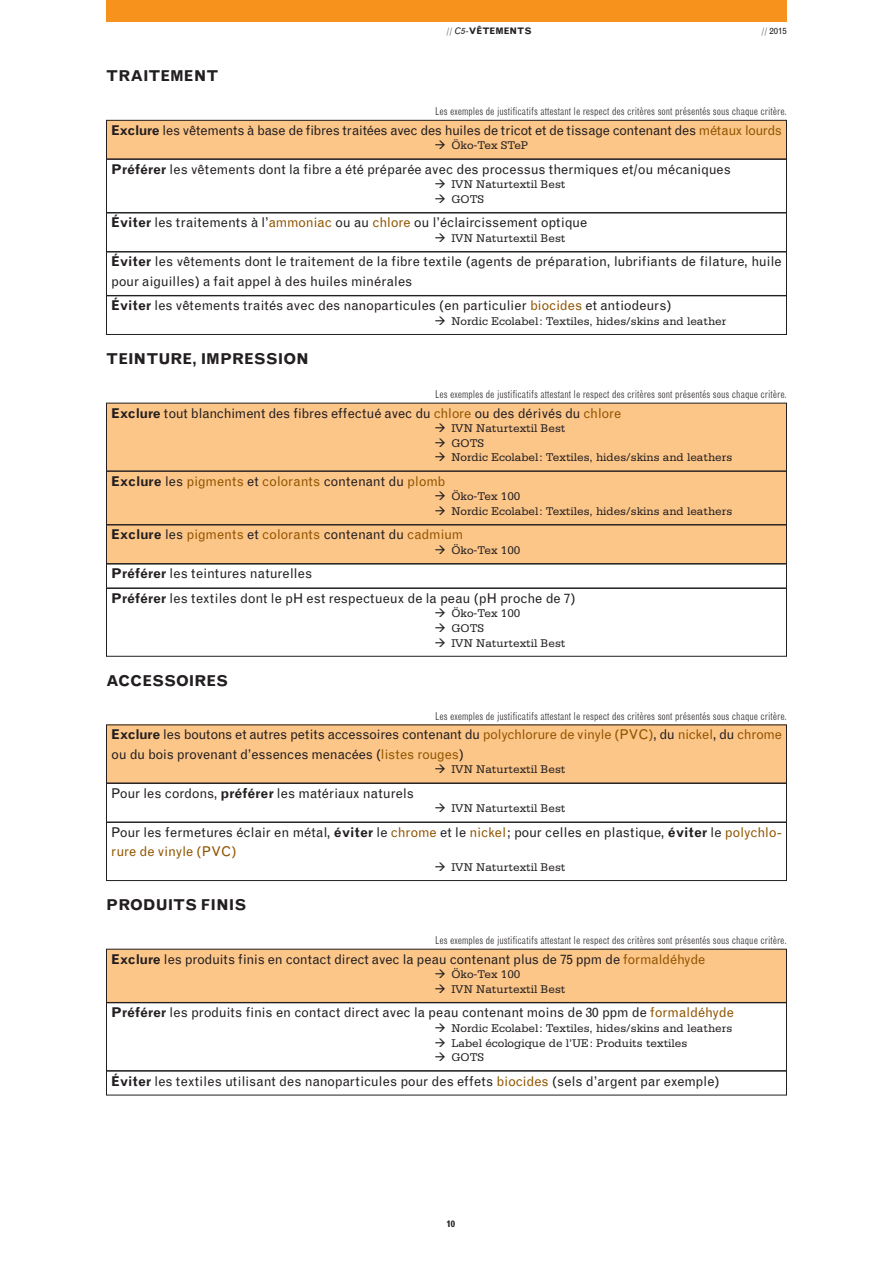
<style>
.page{position:relative;width:893px;height:1263px;background:#fff}
.page>*{position:absolute;margin:0;border:0;box-sizing:border-box;transform-origin:0 0}
.t1{font:700 15px "Grotesque";color:#231f20}
.t2{font:13.5px/19.5px "Grotesque";letter-spacing:-.005em;color:#231f20}
.t3{font:13.5px "Grotesque";letter-spacing:-.01em;color:#905500}
.t4{font:11.7px/14.5px "Serifa";color:#231f20}
.t5{font:300 condensed 10.5px "Grotesque";color:#231f20}
.t6{font:700 9px "Grotesque";color:#231f20}
.t7{font:9px "Grotesque";color:#231f20}
.s1{font-weight:300}
.s2{font-weight:400;font-style:italic}
.s3{font-weight:700}
.s4{color:#905500}
.s5{font-weight:700;color:#231f20}
.s6{color:#231f20}
</style>
<div class="page">
<div style="left:106px;top:120px;width:680px;height:39px;background:#fdc689"></div>
<div style="left:106px;top:120px;width:681px;height:39px;border:1px solid #231f20"></div>
<div style="left:106px;top:159px;width:681px;height:54px;border:1px solid #231f20"></div>
<div style="left:106px;top:213px;width:681px;height:39px;border:1px solid #231f20"></div>
<div style="left:106px;top:252px;width:681px;height:44px;border:1px solid #231f20"></div>
<div style="left:106px;top:296px;width:681px;height:39px;border:1px solid #231f20"></div>
<div style="left:106px;top:403px;width:680px;height:68px;background:#fdc689"></div>
<div style="left:106px;top:471px;width:680px;height:54px;background:#fdc689"></div>
<div style="left:106px;top:471px;width:681px;height:54px;border:1px solid #231f20"></div>
<div style="left:106px;top:525px;width:680px;height:39px;background:#fdc689"></div>
<div style="left:106px;top:525px;width:681px;height:39px;border:1px solid #231f20"></div>
<div style="left:106px;top:588px;width:681px;height:68px;border:1px solid #231f20"></div>
<div style="left:106px;top:725px;width:680px;height:58px;background:#fdc689"></div>
<div style="left:106px;top:783px;width:681px;height:39px;border:1px solid #231f20"></div>
<div style="left:106px;top:822px;width:681px;height:59px;border:1px solid #231f20"></div>
<div style="left:106px;top:949px;width:680px;height:53px;background:#fdc689"></div>
<div style="left:106px;top:1002px;width:681px;height:69px;border:1px solid #231f20"></div>
<div style="left:106px;top:0;width:681px;height:21px;background:#f7931d"></div>
<p class="t1" style="left:106px;top:70px;width:114px">TRAITEMENT</p>
<p class="t6" style="left:446px;top:28px;width:87px"><span class="s1">//</span> <span class="s2">C5-</span>VÊTEMENTS</p>
<p class="t7" style="left:761px;top:28px;width:27px"><span class="s1">//</span> 2015</p>
<p class="t5" style="left:435px;top:107px;width:353px">Les exemples de justificatifs attestant le respect des critères sont présentés sous chaque critère.</p>
<p class="t2" style="left:111px;top:121px;width:672px"><span class="s3">Exclure</span> les vêtements à base de fibres traitées avec des huiles de tricot et de tissage contenant des <span class="s4">métaux lourds</span></p>
<p class="t4" style="left:451px;top:139px;width:78px">Öko-Tex STeP</p>
<p class="t2" style="left:111px;top:160px;width:621px"><span class="s3">Préférer</span> les vêtements dont la fibre a été préparée avec des processus thermiques et/ou mécaniques</p>
<p class="t4" style="left:451px;top:178px;width:116px">IVN Naturtextil Best<br>GOTS</p>
<p class="t2" style="left:111px;top:214px;width:478px"><span class="s3">Éviter</span> les traitements à l’<span class="s4">ammoniac</span> ou au <span class="s4">chlore</span> ou l’éclaircissement optique</p>
<p class="t4" style="left:451px;top:232px;width:116px">IVN Naturtextil Best</p>
<p class="t2" style="left:111px;top:253px;width:672px"><span class="s3">Éviter</span> les vêtements dont le traitement de la fibre textile (agents de préparation, lubrifiants de filature, huile pour aiguilles) a fait appel à des huiles minérales</p>
<p class="t2" style="left:111px;top:297px;width:562px"><span class="s3">Éviter</span> les vêtements traités avec des nanoparticules (en particulier <span class="s4">biocides</span> et antiodeurs)</p>
<p class="t4" style="left:451px;top:315px;width:276px">Nordic Ecolabel: Textiles, hides/skins and leather</p>
<p class="t1" style="left:106px;top:353px;width:204px">TEINTURE, IMPRESSION</p>
<p class="t5" style="left:435px;top:390px;width:353px">Les exemples de justificatifs attestant le respect des critères sont présentés sous chaque critère.</p>
<p class="t2" style="left:111px;top:404px;width:511px"><span class="s3">Exclure</span> tout blanchiment des fibres effectué avec du <span class="s4">chlore</span> ou des dérivés du <span class="s4">chlore</span></p>
<p class="t4" style="left:451px;top:422px;width:282px">IVN Naturtextil Best<br>GOTS<br>Nordic Ecolabel: Textiles, hides/skins and leathers</p>
<p class="t3" style="left:111px;top:476px;width:336px"><span class="s5">Exclure</span> <span class="s6">les</span> pigments <span class="s6">et</span> colorants <span class="s6">contenant du</span> plomb</p>
<p class="t4" style="left:451px;top:490px;width:282px">Öko-Tex 100<br>Nordic Ecolabel: Textiles, hides/skins and leathers</p>
<p class="t3" style="left:111px;top:530px;width:354px"><span class="s5">Exclure</span> <span class="s6">les</span> pigments <span class="s6">et</span> colorants <span class="s6">contenant du</span> cadmium</p>
<p class="t4" style="left:451px;top:544px;width:71px">Öko-Tex 100</p>
<p class="t2" style="left:111px;top:563px;width:466px;line-height:24.3px"><span class="s3">Préférer</span> les teintures naturelles<br><span class="s3">Préférer</span> les textiles dont le pH est respectueux de la peau (pH proche de 7)</p>
<p class="t4" style="left:451px;top:607px;width:116px">Öko-Tex 100<br>GOTS<br>IVN Naturtextil Best</p>
<p class="t1" style="left:106px;top:675px;width:123px">ACCESSOIRES</p>
<p class="t5" style="left:435px;top:712px;width:353px">Les exemples de justificatifs attestant le respect des critères sont présentés sous chaque critère.</p>
<p class="t2" style="left:111px;top:726px;width:672px"><span class="s3">Exclure</span> les boutons et autres petits accessoires contenant du <span class="s4">polychlorure de vinyle (PVC)</span>, du <span class="s4">nickel</span>, du <span class="s4">chrome </span>ou du bois provenant d’essences menacées (<span class="s4">listes rouges</span>)</p>
<p class="t4" style="left:451px;top:763px;width:116px">IVN Naturtextil Best</p>
<p class="t2" style="left:111px;top:784px;width:304px">Pour les cordons, <span class="s3">préférer</span> les matériaux naturels</p>
<p class="t4" style="left:451px;top:802px;width:116px">IVN Naturtextil Best</p>
<p class="t2" style="left:111px;top:823px;width:672px">Pour les fermetures éclair en métal, <span class="s3">éviter</span> le <span class="s4">chrome</span> et le <span class="s4">nickel</span>; pour celles en plastique, <span class="s3">éviter</span> le <span class="s4">polychlo&shy;rure de vinyle (PVC)</span></p>
<p class="t4" style="left:451px;top:861px;width:116px">IVN Naturtextil Best</p>
<p class="t1" style="left:106px;top:899px;width:142px">PRODUITS FINIS</p>
<p class="t5" style="left:435px;top:936px;width:353px">Les exemples de justificatifs attestant le respect des critères sont présentés sous chaque critère.</p>
<p class="t2" style="left:111px;top:950px;width:596px"><span class="s3">Exclure</span> les produits finis en contact direct avec la peau contenant plus de 75 ppm de <span class="s4">formaldéhyde</span></p>
<p class="t4" style="left:451px;top:968px;width:116px">Öko-Tex 100<br>IVN Naturtextil Best</p>
<p class="t2" style="left:111px;top:1004px;width:624px"><span class="s3">Préférer</span> les produits finis en contact direct avec la peau contenant moins de 30 ppm de <span class="s4">formaldéhyde</span></p>
<p class="t4" style="left:451px;top:1022px;width:282px">Nordic Ecolabel: Textiles, hides/skins and leathers<br>Label écologique de l’UE: Produits textiles<br>GOTS</p>
<p class="t2" style="left:111px;top:1072px;width:610px"><span class="s3">Éviter</span> les textiles utilisant des nanoparticules pour des effets <span class="s4">biocides</span> (sels d’argent par exemple)</p>
<p class="t6" style="left:446px;top:1220px;width:10px">10</p>
</div>
